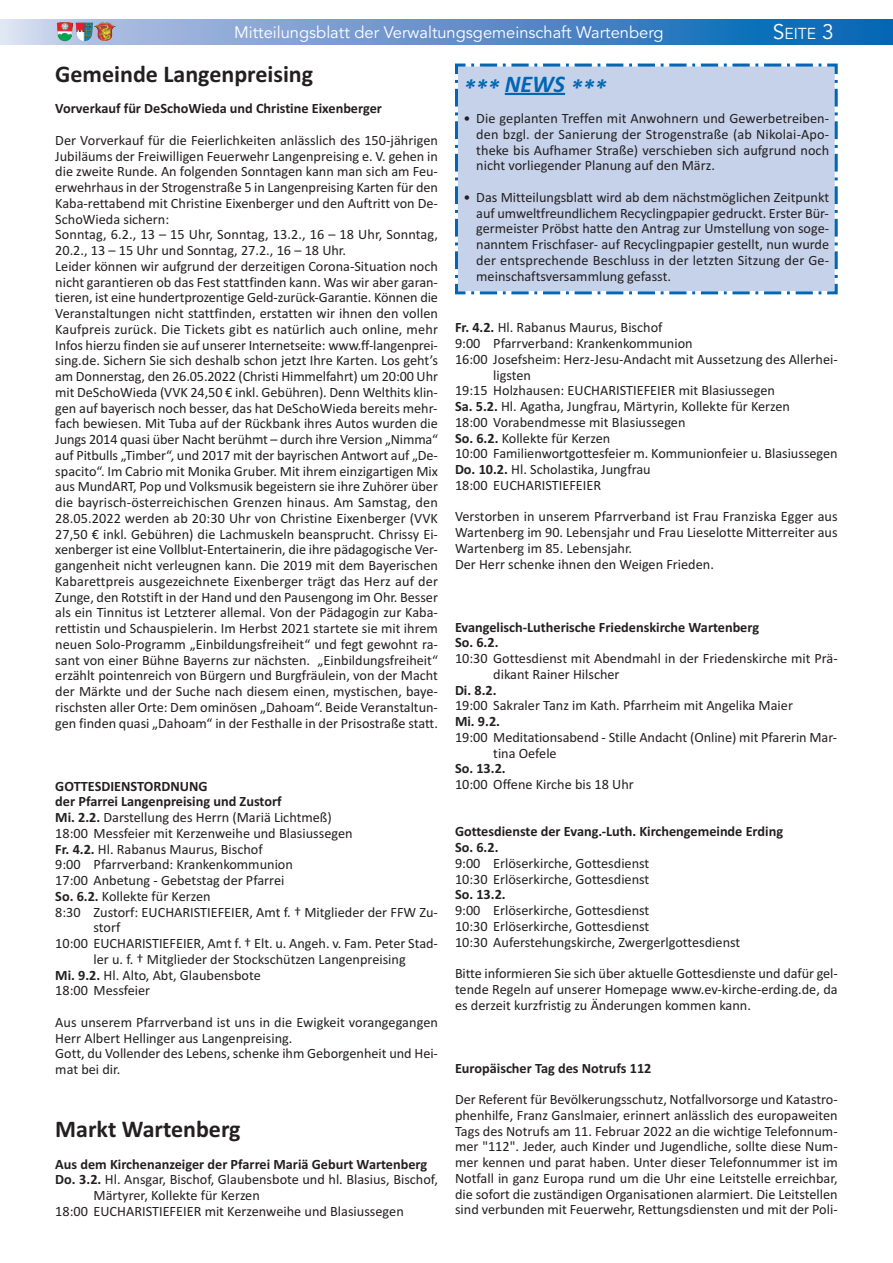
<style>
.page{position:relative;width:893px;height:1263px;background:#fff}
.page>*{position:absolute;margin:0;border:0;box-sizing:border-box;transform-origin:0 0}
.t1{font:700 24px "Calibri";color:#231f20}
.t2{font:italic 700 24px "Calibri";color:#0166b3}
.t3{font:16.5px "Avenir";color:#fff}
.t4{font:15.75px "Avenir";color:#fff}
.t5{font:14.25px/15.8px "Calibri";color:#231f20}
.t6{font:700 14.25px/15.8px "Calibri";color:#231f20}
.s1{font-size:21px}
.s2{font-weight:700}
</style>
<div class="page">
<svg style="left:0;top:19px;width:893px;height:26px;background:#5f92ca"></svg>
<img style="left:76px;top:22px;width:40px;height:19px">
<img style="left:57px;top:22px;width:16px;height:19px">
<div style="left:455px;top:63px;width:383px;height:232px;background:#c6d2ea"></div>
<hr style="left:505px;top:93px;width:60px;height:2px;background:#0166b3">
<p class="t3" style="left:234px;top:22px;width:431px">Mitteilungsblatt der Verwaltungsgemeinschaft Wartenberg</p>
<p class="t4" style="left:773px;top:24px;width:63px"><span class="s1">S</span>EITE <span class="s1">3</span></p>
<h1 class="t2" style="left:463px;top:74px;width:144px">*** NEWS ***</h1>
<p class="t5" style="left:476px;top:110px;width:354px;text-align:justify;text-indent:-13px">• Die geplanten Treffen mit Anwohnern und Gewerbetreiben&shy;den bzgl. der Sanierung der Strogenstraße (ab Nikolai-Apo&shy;theke bis Aufhamer Straße) verschieben sich aufgrund noch nicht vorliegender Planung auf den März.</p>
<p class="t5" style="left:476px;top:189px;width:354px;text-align:justify;text-indent:-13px">• Das Mitteilungsblatt wird ab dem nächstmöglichen Zeitpunkt auf umweltfreundlichem Recyclingpapier gedruckt. Erster Bür&shy;germeister Pröbst hatte den Antrag zur Umstellung von soge&shy;nanntem Frischfaser- auf Recyclingpapier gestellt, nun wurde der entsprechende Beschluss in der letzten Sitzung der Ge&shy;meinschaftsversammlung gefasst.</p>
<h1 class="t1" style="left:55px;top:59px;width:259px">Gemeinde Langenpreising</h1>
<p class="t6" style="left:55px;top:100px;width:328px">Vorverkauf für DeSchoWieda und Christine Eixenberger</p>
<p class="t5" style="left:55px;top:132px;width:384px">Der Vorverkauf für die Feierlichkeiten anlässlich des 150-jährigen Jubiläums der Freiwilligen Feuerwehr Langenpreising e. V. gehen in die zweite Runde. An folgenden Sonntagen kann man sich am Feu&shy;erwehrhaus in der Strogenstraße 5 in Langenpreising Karten für den Kaba-rettabend mit Christine Eixenberger und den Auftritt von De-SchoWieda sichern:<br>Sonntag, 6.2., 13 – 15 Uhr, Sonntag, 13.2., 16 – 18 Uhr, Sonntag, 20.2., 13 – 15 Uhr und Sonntag, 27.2., 16 – 18 Uhr.<br>Leider können wir aufgrund der derzeitigen Corona-Situation noch nicht garantieren ob das Fest stattfinden kann. Was wir aber garan&shy;tieren, ist eine hundertprozentige Geld-zurück-Garantie. Können die Veranstaltungen nicht stattfinden, erstatten wir ihnen den vollen Kaufpreis zurück. Die Tickets gibt es natürlich auch online, mehr Infos hierzu finden sie auf unserer Internetseite: www.ff-langenprei&shy;sing.de. Sichern Sie sich deshalb schon jetzt Ihre Karten. Los geht’s am Donnerstag, den 26.05.2022 (Christi Himmelfahrt) um 20:00 Uhr mit DeSchoWieda (VVK 24,50 € inkl. Gebühren). Denn Welthits klin&shy;gen auf bayerisch noch besser, das hat DeSchoWieda bereits mehr&shy;fach bewiesen. Mit Tuba auf der Rückbank ihres Autos wurden die Jungs 2014 quasi über Nacht berühmt – durch ihre Version „Nimma“ auf Pitbulls „Timber“, und 2017 mit der bayrischen Antwort auf „De&shy;spacito“. Im Cabrio mit Monika Gruber. Mit ihrem einzigartigen Mix aus MundART, Pop und Volksmusik begeistern sie ihre Zuhörer über die bayrisch-österreichischen Grenzen hinaus. Am Samstag, den 28.05.2022 werden ab 20:30 Uhr von Christine Eixenberger (VVK 27,50 € inkl. Gebühren) die Lachmuskeln beansprucht. Chrissy Ei&shy;xenberger ist eine Vollblut-Entertainerin, die ihre pädagogische Ver&shy;gangenheit nicht verleugnen kann. Die 2019 mit dem Bayerischen Kabarettpreis ausgezeichnete Eixenberger trägt das Herz auf der Zunge, den Rotstift in der Hand und den Pausengong im Ohr. Besser als ein Tinnitus ist Letzterer allemal. Von der Pädagogin zur Kaba&shy;rettistin und Schauspielerin. Im Herbst 2021 startete sie mit ihrem neuen Solo-Programm „Einbildungsfreiheit“ und fegt gewohnt ra&shy;sant von einer Bühne Bayerns zur nächsten. „Einbildungsfreiheit“ erzählt pointenreich von Bürgern und Burgfräulein, von der Macht der Märkte und der Suche nach diesem einen, mystischen, baye&shy;rischsten aller Orte: Dem ominösen „Dahoam“. Beide Veranstaltun&shy;gen finden quasi „Dahoam“ in der Festhalle in der Prisostraße statt.</p>
<p class="t5" style="left:455px;top:320px;width:209px"><span class="s2">Fr. 4.2.</span> Hl. Rabanus Maurus, Bischof</p>
<p class="t5" style="left:455px;top:335px;width:239px">9:00 Pfarrverband: Krankenkommunion</p>
<p class="t5" style="left:455px;top:351px;width:384px">16:00 Josefsheim: Herz-Jesu-Andacht mit Aussetzung des Allerhei-</p>
<p class="t5" style="left:493px;top:367px;width:39px">ligsten</p>
<p class="t5" style="left:455px;top:383px;width:321px">19:15 Holzhausen: EUCHARISTIEFEIER mit Blasiussegen</p>
<p class="t5" style="left:455px;top:398px;width:337px"><span class="s2">Sa. 5.2.</span> Hl. Agatha, Jungfrau, Märtyrin, Kollekte für Kerzen</p>
<p class="t5" style="left:455px;top:414px;width:232px">18:00 Vorabendmesse mit Blasiussegen</p>
<p class="t5" style="left:455px;top:430px;width:157px"><span class="s2">So. 6.2.</span> Kollekte für Kerzen</p>
<p class="t5" style="left:455px;top:446px;width:384px">10:00 Familienwortgottesfeier m. Kommunionfeier u. Blasiussegen</p>
<p class="t5" style="left:455px;top:461px;width:197px"><span class="s2">Do. 10.2.</span> Hl. Scholastika, Jungfrau</p>
<p class="t5" style="left:455px;top:477px;width:148px">18:00 EUCHARISTIEFEIER</p>
<p class="t5" style="left:455px;top:509px;width:384px">Verstorben in unserem Pfarrverband ist Frau Franziska Egger aus Wartenberg im 90. Lebensjahr und Frau Lieselotte Mitterreiter aus Wartenberg im 85. Lebensjahr.<br>Der Herr schenke ihnen den Weigen Frieden.</p>
<p class="t6" style="left:455px;top:619px;width:306px">Evangelisch-Lutherische Friedenskirche Wartenberg<br>So. 6.2.</p>
<p class="t5" style="left:493px;top:650px;width:346px;text-indent:-38px">10:30 Gottesdienst mit Abendmahl in der Friedenskirche mit Prä&shy;dikant Rainer Hilscher</p>
<p class="t6" style="left:455px;top:682px;width:43px">Di. 8.2.</p>
<p class="t5" style="left:455px;top:698px;width:339px">19:00 Sakraler Tanz im Kath. Pfarrheim mit Angelika Maier</p>
<p class="t6" style="left:455px;top:713px;width:47px">Mi. 9.2.</p>
<p class="t5" style="left:493px;top:729px;width:345px;text-indent:-38px">19:00 Meditationsabend - Stille Andacht (Online) mit Pfarerin Mar&shy;tina Oefele</p>
<p class="t6" style="left:455px;top:761px;width:52px">So. 13.2.</p>
<p class="t5" style="left:455px;top:776px;width:180px">10:00 Offene Kirche bis 18 Uhr</p>
<p class="t6" style="left:455px;top:824px;width:330px">Gottesdienste der Evang.-Luth. Kirchengemeinde Erding<br>So. 6.2.</p>
<p class="t5" style="left:455px;top:855px;width:196px">9:00 Erlöserkirche, Gottesdienst<br>10:30 Erlöserkirche, Gottesdienst</p>
<p class="t6" style="left:455px;top:887px;width:52px">So. 13.2.</p>
<p class="t5" style="left:455px;top:902px;width:287px">9:00 Erlöserkirche, Gottesdienst<br>10:30 Erlöserkirche, Gottesdienst<br>10:30 Auferstehungskirche, Zwergerlgottesdienst</p>
<p class="t5" style="left:455px;top:965px;width:384px;text-align:justify">Bitte informieren Sie sich über aktuelle Gottesdienste und dafür gel&shy;tende Regeln auf unserer Homepage www.ev-kirche-erding.de, da es derzeit kurzfristig zu Änderungen kommen kann.</p>
<p class="t6" style="left:55px;top:778px;width:154px">GOTTESDIENSTORDNUNG</p>
<p class="t6" style="left:55px;top:793px;width:228px">der Pfarrei Langenpreising und Zustorf</p>
<p class="t5" style="left:55px;top:809px;width:278px"><span class="s2">Mi. 2.2.</span> Darstellung des Herrn (Mariä Lichtmeß)</p>
<p class="t5" style="left:55px;top:825px;width:299px">18:00 Messfeier mit Kerzenweihe und Blasiussegen</p>
<p class="t5" style="left:55px;top:841px;width:209px"><span class="s2">Fr. 4.2.</span> Hl. Rabanus Maurus, Bischof</p>
<p class="t5" style="left:55px;top:856px;width:239px">9:00 Pfarrverband: Krankenkommunion</p>
<p class="t5" style="left:55px;top:872px;width:231px">17:00 Anbetung - Gebetstag der Pfarrei</p>
<p class="t5" style="left:55px;top:888px;width:157px"><span class="s2">So. 6.2.</span> Kollekte für Kerzen</p>
<p class="t5" style="left:55px;top:904px;width:384px">8:30 Zustorf: EUCHARISTIEFEIER, Amt f. † Mitglieder der FFW Zu-</p>
<p class="t5" style="left:94px;top:919px;width:28px">storf</p>
<p class="t5" style="left:55px;top:935px;width:384px">10:00 EUCHARISTIEFEIER, Amt f. † Elt. u. Angeh. v. Fam. Peter Stad-</p>
<p class="t5" style="left:94px;top:951px;width:314px">ler u. f. † Mitglieder der Stockschützen Langenpreising</p>
<p class="t5" style="left:55px;top:967px;width:207px"><span class="s2">Mi. 9.2.</span> Hl. Alto, Abt, Glaubensbote</p>
<p class="t5" style="left:55px;top:982px;width:96px">18:00 Messfeier</p>
<p class="t5" style="left:55px;top:1014px;width:384px">Aus unserem Pfarrverband ist uns in die Ewigkeit vorangegangen Herr Albert Hellinger aus Langenpreising.<br>Gott, du Vollender des Lebens, schenke ihm Geborgenheit und Hei&shy;mat bei dir.</p>
<p class="t6" style="left:455px;top:1060px;width:198px">Europäischer Tag des Notrufs 112</p>
<p class="t5" style="left:455px;top:1091px;width:384px;text-align:justify">Der Referent für Bevölkerungsschutz, Notfallvorsorge und Katastro&shy;phenhilfe, Franz Ganslmaier, erinnert anlässlich des europaweiten Tags des Notrufs am 11. Februar 2022 an die wichtige Telefonnum&shy;mer "112". Jeder, auch Kinder und Jugendliche, sollte diese Num&shy;mer kennen und parat haben. Unter dieser Telefonnummer ist im Notfall in ganz Europa rund um die Uhr eine Leitstelle erreichbar, die sofort die zuständigen Organisationen alarmiert. Die Leitstellen sind verbunden mit Feuerwehr, Rettungsdiensten und mit der Poli-</p>
<h1 class="t1" style="left:55px;top:1115px;width:187px">Markt Wartenberg</h1>
<p class="t6" style="left:55px;top:1156px;width:373px">Aus dem Kirchenanzeiger der Pfarrei Mariä Geburt Wartenberg</p>
<p class="t5" style="left:55px;top:1171px;width:384px"><span class="s2">Do. 3.2.</span> Hl. Ansgar, Bischof, Glaubensbote und hl. Blasius, Bischof,</p>
<p class="t5" style="left:94px;top:1187px;width:168px">Märtyrer, Kollekte für Kerzen</p>
<p class="t5" style="left:55px;top:1203px;width:350px">18:00 EUCHARISTIEFEIER mit Kerzenweihe und Blasiussegen</p>
</div>
